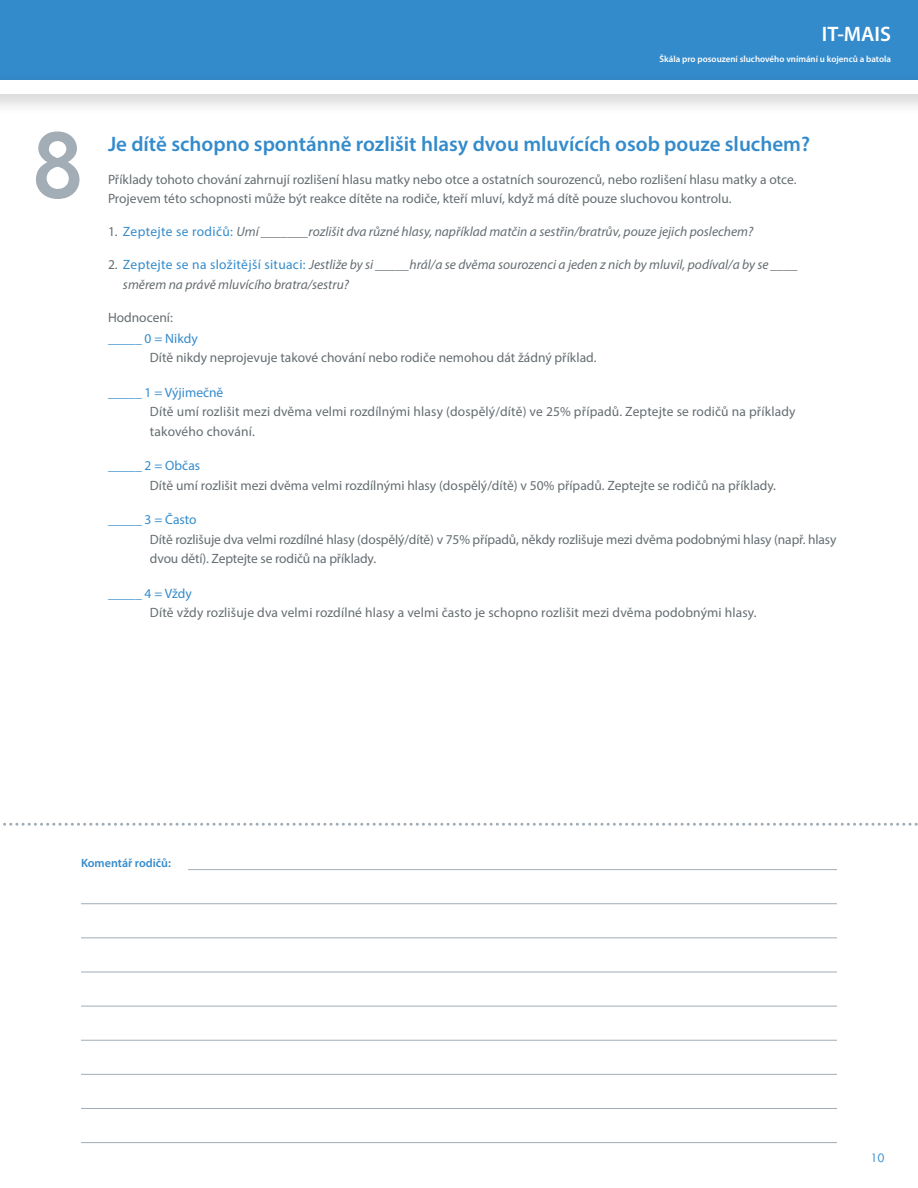
<style>
.page{position:relative;width:918px;height:1188px;background:#fff}
.page>*{position:absolute;margin:0;border:0;box-sizing:border-box;transform-origin:0 0}
.t1{font:500 90px "DH Sans";color:#a2adb5}
.t2{font:600 21px "Myriad Pro";color:#348bcb}
.t3{font:600 21px "Myriad Pro";color:#fff}
.t4{font:13.5px/19.5px "Myriad Pro";color:#656d71}
.t5{font:italic 13.5px/19.5px "Myriad Pro";color:#656d71}
.t6{font:13.5px "Myriad Pro";color:#348bcb}
.t7{font:600 12px "Myriad Pro";color:#348bcb}
.t8{font:300 12px "DH Sans";color:#348bcb}
.t9{font:600 9px "Myriad Pro";color:#fff}
.s1{font-style:normal}
.s2{font-style:normal;color:#348bcb}
</style>
<div class="page">
<div style="left:0;top:0;width:918px;height:85px;background:#348bcb"></div>
<hr style="left:188px;top:869px;width:649px;height:1px;background:#a2adb5">
<hr style="left:81px;top:903px;width:756px;height:1px;background:#a2adb5">
<hr style="left:81px;top:937px;width:756px;height:1px;background:#a2adb5">
<hr style="left:81px;top:972px;width:756px;height:1px;background:#a2adb5">
<hr style="left:81px;top:1006px;width:756px;height:1px;background:#a2adb5">
<hr style="left:81px;top:1040px;width:756px;height:1px;background:#a2adb5">
<hr style="left:81px;top:1074px;width:756px;height:1px;background:#a2adb5">
<hr style="left:81px;top:1108px;width:756px;height:1px;background:#a2adb5">
<hr style="left:81px;top:1142px;width:756px;height:1px;background:#a2adb5">
<svg style="left:3px;top:823px;width:915px;height:3px"></svg>
<div style="left:0;top:71px;width:918px;height:45px;background:#231f20;opacity:.23"></div>
<div style="left:0;top:80px;width:918px;height:14px;background:#fff"></div>
<h1 class="t1" style="left:31px;top:111px;width:55px">8</h1>
<h2 class="t3" style="left:822px;top:21px;width:71px">IT-MAIS</h2>
<p class="t9" style="left:660px;top:53px;width:233px">Škála pro posouzení sluchového vnímání u kojenců a batola</p>
<h2 class="t2" style="left:108px;top:130px;width:704px">Je dítě schopno spontánně rozlišit hlasy dvou mluvících osob pouze sluchem?</h2>
<p class="t4" style="left:108px;top:169px;width:690px">Příklady tohoto chování zahrnují rozlišení hlasu matky nebo otce a ostatních sourozenců, nebo rozlišení hlasu matky a otce.<br>Projevem této schopnosti může být reakce dítěte na rodiče, kteří mluví, když má dítě pouze sluchovou kontrolu.</p>
<p class="t5" style="left:108px;top:222px;width:647px"><span class="s1">1.</span> <span class="s2">Zeptejte se rodičů:</span> Umí _______rozlišit dva různé hlasy, například matčin a sestřin/bratrův, pouze jejich poslechem?</p>
<p class="t5" style="left:123px;top:255px;width:677px;text-indent:-15px"><span class="s1">2.</span> <span class="s2">Zeptejte se na složitější situaci:</span> Jestliže by si _____hrál/a se dvěma sourozenci a jeden z nich by mluvil, podíval/a by se ____ směrem na právě mluvícího bratra/sestru?</p>
<p class="t4" style="left:108px;top:307px;width:66px">Hodnocení:</p>
<p class="t6" style="left:108px;top:330px;width:91px">_____ 0 = Nikdy</p>
<p class="t4" style="left:150px;top:348px;width:448px">Dítě nikdy neprojevuje takové chování nebo rodiče nemohou dát žádný příklad.</p>
<p class="t6" style="left:108px;top:384px;width:117px">_____ 1 = Výjimečně</p>
<p class="t4" style="left:150px;top:402px;width:647px">Dítě umí rozlišit mezi dvěma velmi rozdílnými hlasy (dospělý/dítě) ve 25% případů. Zeptejte se rodičů na příklady takového chování.</p>
<p class="t6" style="left:108px;top:457px;width:94px">_____ 2 = Občas</p>
<p class="t4" style="left:150px;top:475px;width:628px">Dítě umí rozlišit mezi dvěma velmi rozdílnými hlasy (dospělý/dítě) v 50% případů. Zeptejte se rodičů na příklady.</p>
<p class="t6" style="left:108px;top:511px;width:90px">_____ 3 = Často</p>
<p class="t4" style="left:150px;top:529px;width:688px">Dítě rozlišuje dva velmi rozdílné hlasy (dospělý/dítě) v 75% případů, někdy rozlišuje mezi dvěma podobnými hlasy (např. hlasy dvou dětí). Zeptejte se rodičů na příklady.</p>
<p class="t6" style="left:108px;top:585px;width:85px">_____ 4 = Vždy</p>
<p class="t4" style="left:150px;top:603px;width:608px">Dítě vždy rozlišuje dva velmi rozdílné hlasy a velmi často je schopno rozlišit mezi dvěma podobnými hlasy.</p>
<p class="t7" style="left:81px;top:855px;width:91px">Komentář rodičů:</p>
<p class="t8" style="left:870px;top:1151px;width:16px">10</p>
</div>
